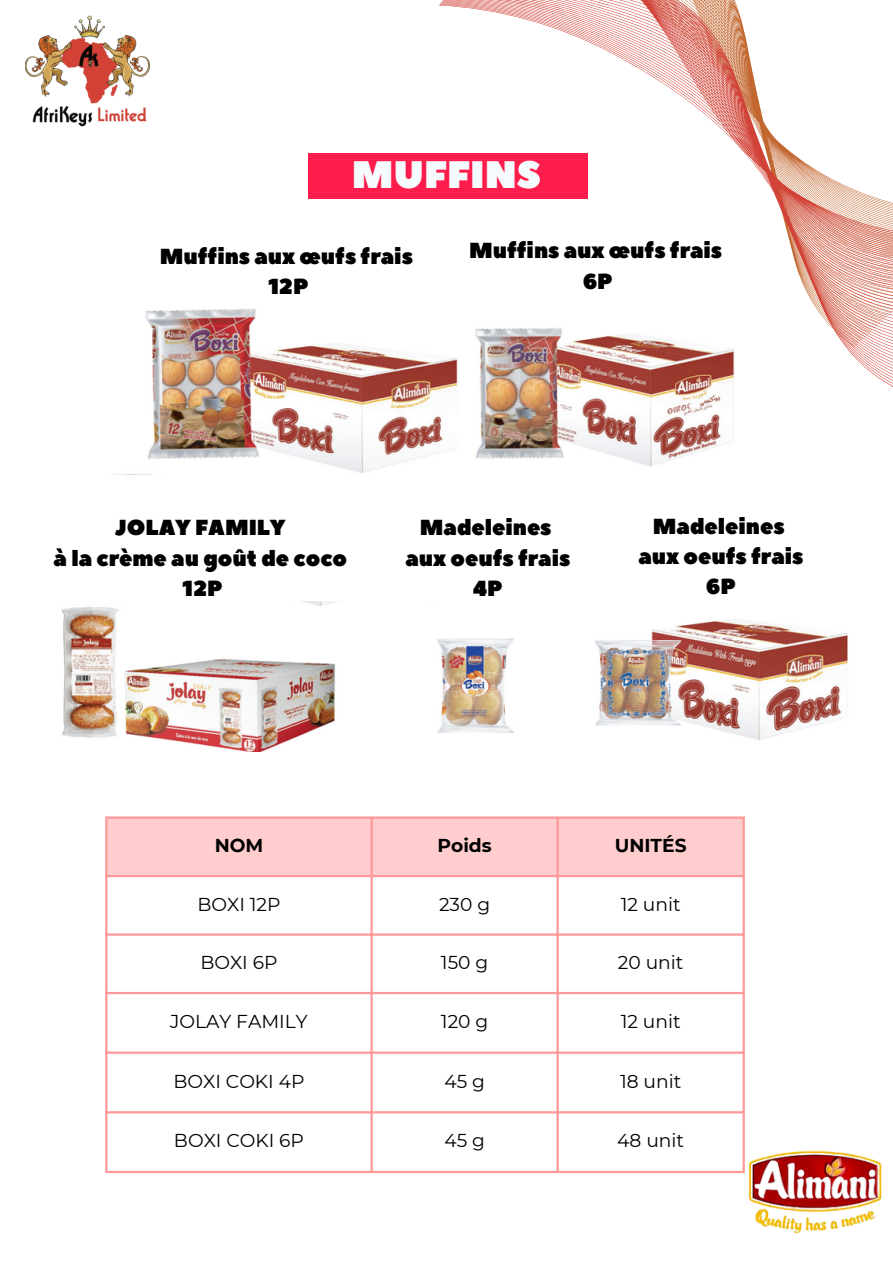
<style>
.page{position:relative;width:893px;height:1264px;background:#fff}
.page>*{position:absolute;margin:0;border:0;box-sizing:border-box;transform-origin:0 0}
.t1{font:38.25px "Peace Sans";color:#f5fafc}
.t2{font:21.75px "Peace Sans";color:#000}
.t3{font:18.6px "Montserrat";color:#000}
.t4{font:700 18.6px "Montserrat";color:#000}
</style>
<div class="page">
<div style="left:107px;top:818px;width:635px;height:57px;background:#ffcdcd"></div>
<hr style="left:105px;top:818px;width:2px;height:352px;background:#f99">
<hr style="left:370px;top:818px;width:3px;height:352px;background:#f99">
<hr style="left:556px;top:818px;width:2px;height:352px;background:#f99">
<hr style="left:742px;top:818px;width:2px;height:352px;background:#f99">
<hr style="left:105px;top:816px;width:639px;height:2px;background:#f99">
<hr style="left:105px;top:875px;width:639px;height:2px;background:#f99">
<hr style="left:105px;top:933px;width:639px;height:2px;background:#f99">
<hr style="left:105px;top:991px;width:639px;height:3px;background:#f99">
<hr style="left:105px;top:1051px;width:639px;height:2px;background:#f99">
<hr style="left:105px;top:1111px;width:639px;height:2px;background:#f99">
<hr style="left:105px;top:1170px;width:639px;height:3px;background:#f99">
<div style="left:308px;top:153px;width:279px;height:46px;background:#fd1d4c"></div>
<img style="left:25px;top:15px;width:125px;height:112px">
<img style="left:744px;top:1149px;width:138px;height:84px">
<svg style="left:439px;top:0;width:453px;height:387px"></svg>
<img style="left:145px;top:301px;width:607px;height:172px">
<img style="left:61px;top:601px;width:277px;height:150px">
<img style="left:595px;top:619px;width:253px;height:122px">
<img style="left:425px;top:601px;width:89px;height:132px">
<p class="t1" style="left:352px;top:149px;width:190px">MUFFINS</p>
<p class="t2" style="left:160px;top:242px;width:254px">Muffins aux œufs frais</p>
<p class="t2" style="left:268px;top:272px;width:42px">12P</p>
<p class="t2" style="left:469px;top:236px;width:254px">Muffins aux œufs frais</p>
<p class="t2" style="left:582px;top:266px;width:31px">6P</p>
<p class="t2" style="left:115px;top:513px;width:172px">JOLAY FAMILY</p>
<p class="t2" style="left:54px;top:544px;width:295px">à la crème au goût de coco</p>
<p class="t2" style="left:182px;top:574px;width:42px">12P</p>
<p class="t2" style="left:420px;top:513px;width:133px">Madeleines</p>
<p class="t2" style="left:405px;top:544px;width:166px">aux oeufs frais</p>
<p class="t2" style="left:473px;top:574px;width:31px">4P</p>
<p class="t2" style="left:653px;top:512px;width:133px">Madeleines</p>
<p class="t2" style="left:638px;top:542px;width:166px">aux oeufs frais</p>
<p class="t2" style="left:705px;top:572px;width:31px">6P</p>
<p class="t4" style="left:215px;top:834px;width:50px">NOM</p>
<p class="t4" style="left:437px;top:834px;width:56px">Poids</p>
<p class="t4" style="left:614px;top:834px;width:73px">UNITÉS</p>
<p class="t3" style="left:197px;top:892px;width:85px">BOXI 12P</p>
<p class="t3" style="left:439px;top:892px;width:53px">230 g</p>
<p class="t3" style="left:620px;top:892px;width:61px">12 unit</p>
<p class="t3" style="left:200px;top:951px;width:79px">BOXI 6P</p>
<p class="t3" style="left:441px;top:951px;width:49px">150 g</p>
<p class="t3" style="left:617px;top:951px;width:67px">20 unit</p>
<p class="t3" style="left:170px;top:1009px;width:139px">JOLAY FAMILY</p>
<p class="t3" style="left:441px;top:1009px;width:49px">120 g</p>
<p class="t3" style="left:620px;top:1009px;width:61px">12 unit</p>
<p class="t3" style="left:173px;top:1069px;width:132px">BOXI COKI 4P</p>
<p class="t3" style="left:444px;top:1069px;width:42px">45 g</p>
<p class="t3" style="left:620px;top:1069px;width:63px">18 unit</p>
<p class="t3" style="left:174px;top:1129px;width:131px">BOXI COKI 6P</p>
<p class="t3" style="left:444px;top:1129px;width:42px">45 g</p>
<p class="t3" style="left:617px;top:1129px;width:68px">48 unit</p>
</div>
